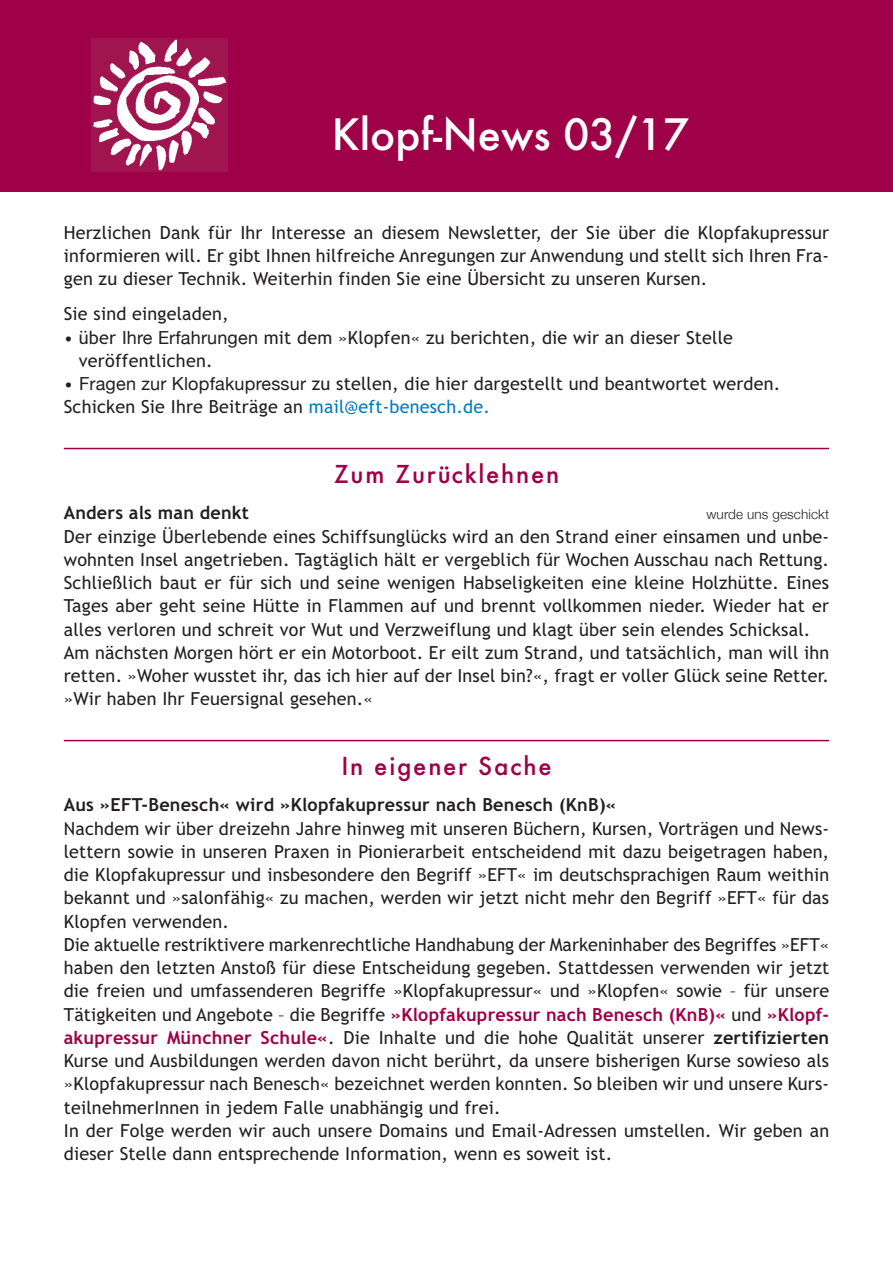
<style>
.page{position:relative;width:893px;height:1263px;background:#fff}
.page>*{position:absolute;margin:0;border:0;box-sizing:border-box;transform-origin:0 0}
.t1{font:500 42px "Futura";color:#fff}
.t2{font:500 24px "Futura";letter-spacing:.075em;color:#9e0147}
.t3{font:18px/23.2px "Trebuchet MS";letter-spacing:.01em;color:#231f20}
.t4{font:700 18px "Trebuchet MS";letter-spacing:.01em;color:#231f20}
.t5{font:300 13.5px "Helvetica Neue";letter-spacing:.01em;color:#231f20}
.s1{font-family:"Helvetica Neue"}
.s2{color:#007bc2}
.s3{font-weight:700;color:#9e0147}
.s4{font-weight:700}
</style>
<div class="page">
<div style="left:0;top:0;width:893px;height:191px;background:#9e0147"></div>
<img style="left:91px;top:38px;width:136px;height:133px">
<hr style="left:64px;top:448px;width:765px;height:1px;background:#9e0147">
<hr style="left:64px;top:740px;width:765px;height:1px;background:#9e0147">
<h1 class="t1" style="left:332px;top:111px;width:359px">Klopf-News 03/17</h1>
<p class="t3" style="left:64px;top:221px;width:767px;text-align:justify">Herzlichen Dank für Ihr Interesse an diesem Newsletter, der Sie über die Klopfakupressur informieren will. Er gibt Ihnen hilfreiche Anregungen zur Anwendung und stellt sich Ihren Fra&shy;gen zu dieser Technik. Weiterhin finden Sie eine Übersicht zu unseren Kursen.</p>
<p class="t3" style="left:64px;top:302px;width:167px">Sie sind eingeladen,</p>
<p class="t3" style="left:79px;top:326px;width:656px;text-indent:-15px">• über <span class="s1">Ihre Erfahrungen</span> mit dem »Klopfen« zu berichten, die wir an dieser Stelle veröffentlichen.</p>
<p class="t3" style="left:64px;top:372px;width:718px">• <span class="s1">Fragen zur Klopfakupressur</span> zu stellen, die hier dargestellt und beantwortet werden.<br>Schicken Sie Ihre Beiträge an <span class="s2">mail@eft-benesch.de.</span></p>
<h2 class="t2" style="left:334px;top:461px;width:227px">Zum Zurücklehnen</h2>
<p class="t4" style="left:64px;top:503px;width:187px">Anders als man denkt</p>
<p class="t5" style="left:706px;top:506px;width:124px">wurde uns geschickt</p>
<p class="t3" style="left:64px;top:525px;width:767px">Der einzige Überlebende eines Schiffsunglücks wird an den Strand einer einsamen und unbe&shy;wohnten Insel angetrieben. Tagtäglich hält er vergeblich für Wochen Ausschau nach Rettung.<br>Schließlich baut er für sich und seine wenigen Habseligkeiten eine kleine Holzhütte. Eines Tages aber geht seine Hütte in Flammen auf und brennt vollkommen nieder. Wieder hat er alles verloren und schreit vor Wut und Verzweiflung und klagt über sein elendes Schicksal.<br>Am nächsten Morgen hört er ein Motorboot. Er eilt zum Strand, und tatsächlich, man will ihn retten. »Woher wusstet ihr, das ich hier auf der Insel bin?«, fragt er voller Glück seine Retter. »Wir haben Ihr Feuersignal gesehen.«</p>
<h2 class="t2" style="left:341px;top:753px;width:212px">In eigener Sache</h2>
<p class="t4" style="left:64px;top:795px;width:554px">Aus »EFT-Benesch« wird »Klopfakupressur nach Benesch (KnB)«</p>
<p class="t3" style="left:64px;top:817px;width:767px">Nachdem wir über dreizehn Jahre hinweg mit unseren Büchern, Kursen, Vorträgen und News&shy;lettern sowie in unseren Praxen in Pionierarbeit entscheidend mit dazu beigetragen haben, die Klopfakupressur und insbesondere den Begriff »EFT« im deutschsprachigen Raum weithin bekannt und »salonfähig« zu machen, werden wir jetzt nicht mehr den Begriff »EFT« für das Klopfen verwenden.<br>Die aktuelle restriktivere markenrechtliche Handhabung der Markeninhaber des Begriffes »EFT« haben den letzten Anstoß für diese Entscheidung gegeben. Stattdessen verwenden wir jetzt die freien und umfassenderen Begriffe »Klopfakupressur« und »Klopfen« sowie – für unsere Tätigkeiten und Angebote – die Begriffe <span class="s3">»Klopfakupressur nach Benesch (KnB)«</span> und <span class="s3">»Klopf&shy;akupressur Münchner Schule«</span>. Die Inhalte und die hohe Qualität unserer <span class="s4">zertifizierten </span>Kurse und Ausbildungen werden davon nicht berührt, da unsere bisherigen Kurse sowieso als »Klopfakupressur nach Benesch« bezeichnet werden konnten. So bleiben wir und unsere Kurs&shy;teilnehmerInnen in jedem Falle unabhängig und frei.<br>In der Folge werden wir auch unsere Domains und Email-Adressen umstellen. Wir geben an dieser Stelle dann entsprechende Information, wenn es soweit ist.</p>
</div>
